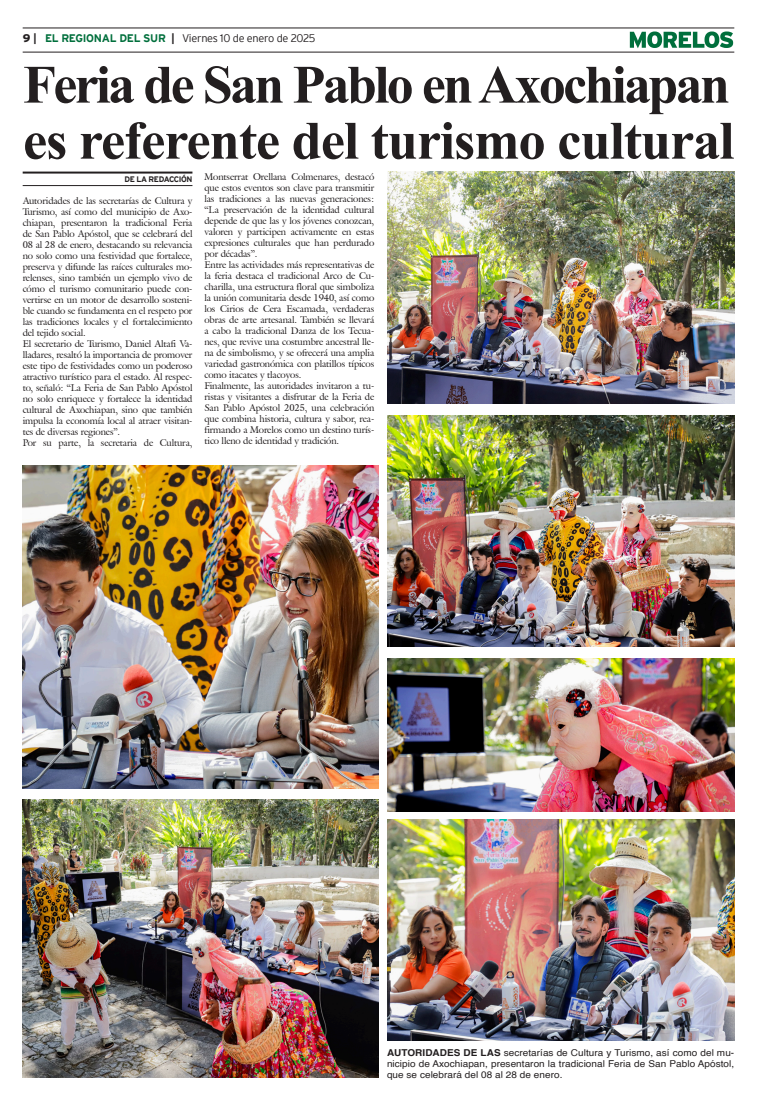
<style>
.page{position:relative;width:757px;height:1106px;background:#fff}
.page>*{position:absolute;margin:0;border:0;box-sizing:border-box;transform-origin:0 0}
.Cabeza_01{font:700 54px "Times New Roman";letter-spacing:-.02em;color:#231f20}
.Cabeza_01-2{font:700 54px "Times New Roman";letter-spacing:-.04em;color:#231f20}
.t1{font:300 11px "Interstate";letter-spacing:-.025em;color:#231f20}
.t2{font:9.5px/11px "Galliard IT Cby BT";letter-spacing:-.01em;color:#231f20;text-align:justify}
.Pie_de_foto{font:9.5px/11px "Helvetica";letter-spacing:.005em;color:#231f20;text-align:justify;scale:1.05 1}
.t3{font:700 8px "Interstate";letter-spacing:-.05em;color:#231f20}
.s1{font-weight:900}
.s2{font-weight:700}
.s3{font-weight:700;color:#006f3c}
</style>
<div class="page">
<hr style="left:23px;top:28px;width:711px;height:1px;background:#231f20">
<hr style="left:23px;top:52px;width:711px;height:1px;background:#231f20">
<svg style="left:630px;top:31px;width:103px;height:17px"></svg>
<hr style="left:23px;top:171px;width:169px;height:2px;background:#231f20">
<hr style="left:23px;top:185px;width:169px;height:1px;background:#231f20">
<img style="left:387px;top:171px;width:347px;height:232px">
<img style="left:23px;top:465px;width:355px;height:323px">
<img style="left:387px;top:415px;width:347px;height:232px">
<img style="left:23px;top:799px;width:355px;height:278px">
<img style="left:387px;top:658px;width:347px;height:153px">
<img style="left:387px;top:819px;width:347px;height:221px">
<p class="t1" style="left:23px;top:32px;width:294px"><span class="s1">9</span> <span class="s2">|</span> <span class="s3">EL REGIONAL DEL SUR</span> <span class="s2">|</span> Viernes 10 de enero de 2025</p>
<p class="Cabeza_01-2" style="left:23px;top:46px;width:708px">Feria de San Pablo en Axochiapan</p>
<p class="Cabeza_01" style="left:23px;top:102px;width:713px">es referente del turismo cultural</p>
<p class="t3" style="left:124px;top:175px;width:69px">DE LA REDACCIÓN</p>
<p class="t2" style="left:204px;top:171px;width:171px">Montserrat Orellana Colmenares, destacó que estos eventos son clave para transmitir las tradiciones a las nuevas generaciones: “La preservación de la identidad cultural depende de que las y los jóvenes conozcan, valoren y participen activamente en estas expresiones culturales que han perdurado por décadas”.</p>
<p class="t2" style="left:204px;top:259px;width:171px">Entre las actividades más representativas de la feria destaca el tradicional Arco de Cu&shy;charilla, una estructura floral que simboliza la unión comunitaria desde 1940, así como los Cirios de Cera Escamada, verdaderas obras de arte artesanal. También se llevará a cabo la tradicional Danza de los Tecua&shy;nes, que revive una costumbre ancestral lle&shy;na de simbolismo, y se ofrecerá una amplia variedad gastronómica con platillos típicos como itacates y tlacoyos.</p>
<p class="t2" style="left:204px;top:380px;width:171px">Finalmente, las autoridades invitaron a tu&shy;ristas y visitantes a disfrutar de la Feria de San Pablo Apóstol 2025, una celebración que combina historia, cultura y sabor, rea&shy;firmando a Morelos como un destino turís&shy;tico lleno de identidad y tradición.</p>
<p class="t2" style="left:23px;top:195px;width:171px">Autoridades de las secretarías de Cultura y Turismo, así como del municipio de Axo&shy;chiapan, presentaron la tradicional Feria de San Pablo Apóstol, que se celebrará del 08 al 28 de enero, destacando su relevancia no solo como una festividad que fortalece, preserva y difunde las raíces culturales mo&shy;relenses, sino también un ejemplo vivo de cómo el turismo comunitario puede con&shy;vertirse en un motor de desarrollo sosteni&shy;ble cuando se fundamenta en el respeto por las tradiciones locales y el fortalecimiento del tejido social.</p>
<p class="t2" style="left:23px;top:338px;width:171px">El secretario de Turismo, Daniel Altafi Va&shy;lladares, resaltó la importancia de promover este tipo de festividades como un poderoso atractivo turístico para el estado. Al respec&shy;to, señaló: “La Feria de San Pablo Apóstol no solo enriquece y fortalece la identidad cultural de Axochiapan, sino que también impulsa la economía local al atraer visitan&shy;tes de diversas regiones”.</p>
<p class="t2" style="left:23px;top:437px;width:171px">Por su parte, la secretaria de Cultura,</p>
<p class="Pie_de_foto" style="left:387px;top:1047px;width:332px"><span class="s2">AUTORIDADES DE LAS</span> secretarías de Cultura y Turismo, así como del mu&shy;nicipio de Axochiapan, presentaron la tradicional Feria de San Pablo Apóstol, que se celebrará del 08 al 28 de enero.</p>
</div>
